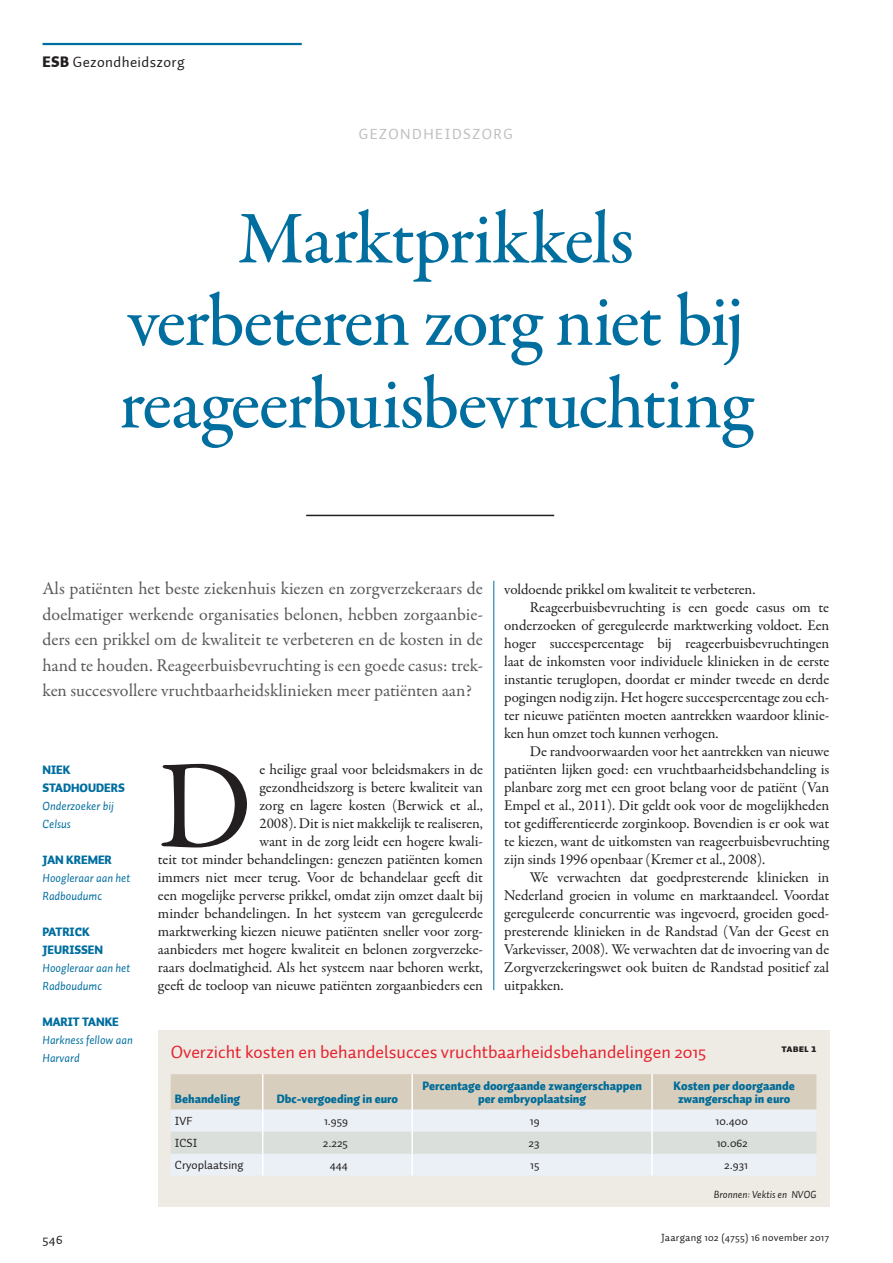
<style>
.page{position:relative;width:893px;height:1263px;background:#fff}
.page>*{position:absolute;margin:0;border:0;box-sizing:border-box;transform-origin:0 0}
.PLAT_Initiaal_5r{font:126.15px "Garamond Premr Pro";color:#231f20}
.KP01_50pt{font:500 75px/82.5px "Garamond Premr Pro";letter-spacing:-.025em;color:#006e9f;text-align:center}
.INTR_Intro{font:18px/25.5px "Garamond Premr Pro";color:#57585a;text-align:justify}
.KDK1_FiguurKop{font:18px "Auto 1";color:#e62130}
.PLAT_VervolgAlinea{font:15px/18px "Garamond Premr Pro";letter-spacing:-.005em;color:#231f20;text-align:justify}
.PLAT_Initiaal_5r-2{font:15px/18px "Garamond Premr Pro";letter-spacing:-.005em;color:#231f20;text-align:right}
.DIVE_ESBRubriek{font:15px "Auto 1";letter-spacing:.025em;color:#231f20}
.DIVE_Rubriek{font:15px "Auto 1";letter-spacing:.1em;color:#bcbdbf}
.t1{font:13.5px "Auto 1";color:#231f20}
.TBKP_TabelKop{font:900 12px/13.5px "Auto 1";color:#006c98;text-align:center}
.AUIN_AuteurVermeldin{font:italic 12px/18px "Auto 1";color:#006e9f}
.TBPT_TabelTekst{font:12px "Auto 1";color:#231f20}
.AUTR_AuteurNaamLinks{font:900 12px "Auto 1";color:#006e9f}
.t2{font:10.5px "Auto 1";letter-spacing:.025em;color:#231f20}
.KDPT_KaderBron{font:italic 10.5px "Auto 1";color:#231f20}
.KDK2_Figuurnummer{font:10.5px "Auto 1 Black Sm Cp";color:#231f20}
.s1{font-weight:900}
</style>
<div class="page">
<hr style="left:43px;top:43px;width:259px;height:2px;background:#006e9f">
<hr style="left:494px;top:581px;width:1px;height:409px;background:#006e9f">
<hr style="left:306px;top:515px;width:248px;height:1px;background:#231f20">
<div style="left:158px;top:1030px;width:671px;height:177px;background:#edebe3"></div>
<svg style="left:171px;top:1074px;width:645px;height:102px;background:#e0e0dc"></svg>
<hr style="left:411px;top:1154px;width:2px;height:22px;background:#fff">
<hr style="left:651px;top:1154px;width:2px;height:22px;background:#fff">
<p class="DIVE_ESBRubriek" style="left:43px;top:53px;width:144px"><span class="s1">ESB</span> Gezondheidszorg</p>
<p class="DIVE_Rubriek" style="left:359px;top:125px;width:156px">GEZONDHEIDSZORG</p>
<p class="KP01_50pt" style="left:119px;top:199px;width:635px">Marktprikkels verbeteren zorg niet bij reageerbuisbevruchting</p>
<p class="INTR_Intro" style="left:43px;top:576px;width:442px">Als patiënten het beste ziekenhuis kiezen en zorgverzekeraars de doelmatiger werkende organisaties belonen, hebben zorgaanbie&shy;ders een prikkel om de kwaliteit te verbeteren en de kosten in de hand te houden. Reageerbuisbevruchting is een goede casus: trek&shy;ken succesvollere vruchtbaarheidsklinieken meer patiënten aan?</p>
<p class="PLAT_Initiaal_5r-2" style="left:504px;top:581px;width:253px">voldoende prikkel om kwaliteit te verbeteren.</p>
<p class="PLAT_VervolgAlinea" style="left:504px;top:599px;width:327px;text-indent:26px">Reageerbuisbevruchting is een goede casus om te onderzoeken of gereguleerde marktwerking voldoet. Een hoger succespercentage bij reageerbuisbevruchtingen laat de inkomsten voor individuele klinieken in de eerste instantie teruglopen, doordat er minder tweede en derde pogingen nodig zijn. Het hogere succespercentage zou ech&shy;ter nieuwe patiënten moeten aantrekken waardoor klinie&shy;ken hun omzet toch kunnen verhogen.</p>
<p class="PLAT_VervolgAlinea" style="left:504px;top:743px;width:327px;text-indent:26px">De randvoorwaarden voor het aantrekken van nieuwe patiënten lijken goed: een vruchtbaarheidsbehandeling is planbare zorg met een groot belang voor de patiënt (Van Empel et al., 2011). Dit geldt ook voor de mogelijkheden tot gedifferentieerde zorginkoop. Bovendien is er ook wat te kiezen, want de uitkomsten van reageerbuisbevruchting zijn sinds 1996 openbaar (Kremer et al., 2008).</p>
<p class="PLAT_VervolgAlinea" style="left:504px;top:869px;width:327px;text-indent:26px">We verwachten dat goedpresterende klinieken in Nederland groeien in volume en marktaandeel. Voordat gereguleerde concurrentie was ingevoerd, groeiden goed&shy;presterende klinieken in de Randstad (Van der Geest en Varkevisser, 2008). We verwachten dat de invoering van de Zorgverzekeringswet ook buiten de Randstad positief zal uitpakken.</p>
<p class="PLAT_Initiaal_5r-2" style="left:158px;top:761px;width:327px">e heilige graal voor beleidsmakers in de<br>gezondheidszorg is betere kwaliteit van<br>zorg en lagere kosten (Berwick et al.,<br>2008). Dit is niet makkelijk te realiseren,<br>want in de zorg leidt een hogere kwali-<br>teit tot minder behandelingen: genezen patiënten komen immers niet meer terug. Voor de behandelaar geeft dit een mogelijke perverse prikkel, omdat zijn omzet daalt bij minder behandelingen. In het systeem van gereguleerde marktwerking kiezen nieuwe patiënten sneller voor zorg&shy;aanbieders met hogere kwaliteit en belonen zorgverzeke&shy;raars doelmatigheid. Als het systeem naar behoren werkt, geeft de toeloop van nieuwe patiënten zorgaanbieders een</p>
<p class="PLAT_Initiaal_5r" style="left:158px;top:730px;width:97px">D</p>
<p class="AUTR_AuteurNaamLinks" style="left:43px;top:762px;width:29px">NIEK</p>
<p class="AUTR_AuteurNaamLinks" style="left:43px;top:780px;width:84px">STADHOUDERS</p>
<p class="AUIN_AuteurVermeldin" style="left:43px;top:797px;width:73px">Onderzoeker bij<br>Celsus</p>
<p class="AUTR_AuteurNaamLinks" style="left:43px;top:852px;width:71px">JAN KREMER</p>
<p class="AUIN_AuteurVermeldin" style="left:43px;top:869px;width:89px">Hoogleraar aan het<br>Radboudumc</p>
<p class="AUTR_AuteurNaamLinks" style="left:43px;top:924px;width:49px">PATRICK</p>
<p class="AUTR_AuteurNaamLinks" style="left:43px;top:942px;width:62px">JEURISSEN</p>
<p class="AUIN_AuteurVermeldin" style="left:43px;top:959px;width:89px">Hoogleraar aan het<br>Radboudumc</p>
<p class="AUTR_AuteurNaamLinks" style="left:43px;top:1014px;width:78px">MARIT TANKE</p>
<p class="AUIN_AuteurVermeldin" style="left:43px;top:1031px;width:92px">Harkness fellow aan<br>Harvard</p>
<p class="KDK1_FiguurKop" style="left:171px;top:1040px;width:537px">Overzicht kosten en behandelsucces vruchtbaarheidsbehandelingen 2015</p>
<p class="KDK2_Figuurnummer" style="left:782px;top:1042px;width:36px">TABEL 1</p>
<p class="TBKP_TabelKop" style="left:175px;top:1093px;width:67px">Behandeling</p>
<p class="TBKP_TabelKop" style="left:277px;top:1093px;width:123px">Dbc-vergoeding in euro</p>
<p class="TBKP_TabelKop" style="left:422px;top:1079px;width:221px">Percentage doorgaande zwangerschappen</p>
<p class="TBKP_TabelKop" style="left:478px;top:1093px;width:109px">per embryoplaatsing</p>
<p class="TBKP_TabelKop" style="left:674px;top:1079px;width:123px">Kosten per doorgaande zwangerschap in euro</p>
<p class="TBPT_TabelTekst" style="left:175px;top:1114px;width:19px">IVF</p>
<p class="TBPT_TabelTekst" style="left:324px;top:1114px;width:25px">1.959</p>
<p class="TBPT_TabelTekst" style="left:530px;top:1114px;width:11px">19</p>
<p class="TBPT_TabelTekst" style="left:716px;top:1114px;width:34px">10.400</p>
<p class="TBPT_TabelTekst" style="left:175px;top:1136px;width:24px">ICSI</p>
<p class="TBPT_TabelTekst" style="left:323px;top:1136px;width:27px">2.225</p>
<p class="TBPT_TabelTekst" style="left:529px;top:1136px;width:12px">23</p>
<p class="TBPT_TabelTekst" style="left:717px;top:1136px;width:33px">10.062</p>
<p class="TBPT_TabelTekst" style="left:175px;top:1158px;width:70px">Cryoplaatsing</p>
<p class="TBPT_TabelTekst" style="left:330px;top:1158px;width:20px">444</p>
<p class="TBPT_TabelTekst" style="left:530px;top:1158px;width:11px">15</p>
<p class="TBPT_TabelTekst" style="left:724px;top:1158px;width:25px">2.931</p>
<p class="KDPT_KaderBron" style="left:714px;top:1188px;width:104px">Bronnen: Vektis en NVOG</p>
<p class="t1" style="left:43px;top:1231px;width:22px">546</p>
<p class="t2" style="left:661px;top:1231px;width:169px">Jaargang 102 (4755) 16 november 2017</p>
</div>
